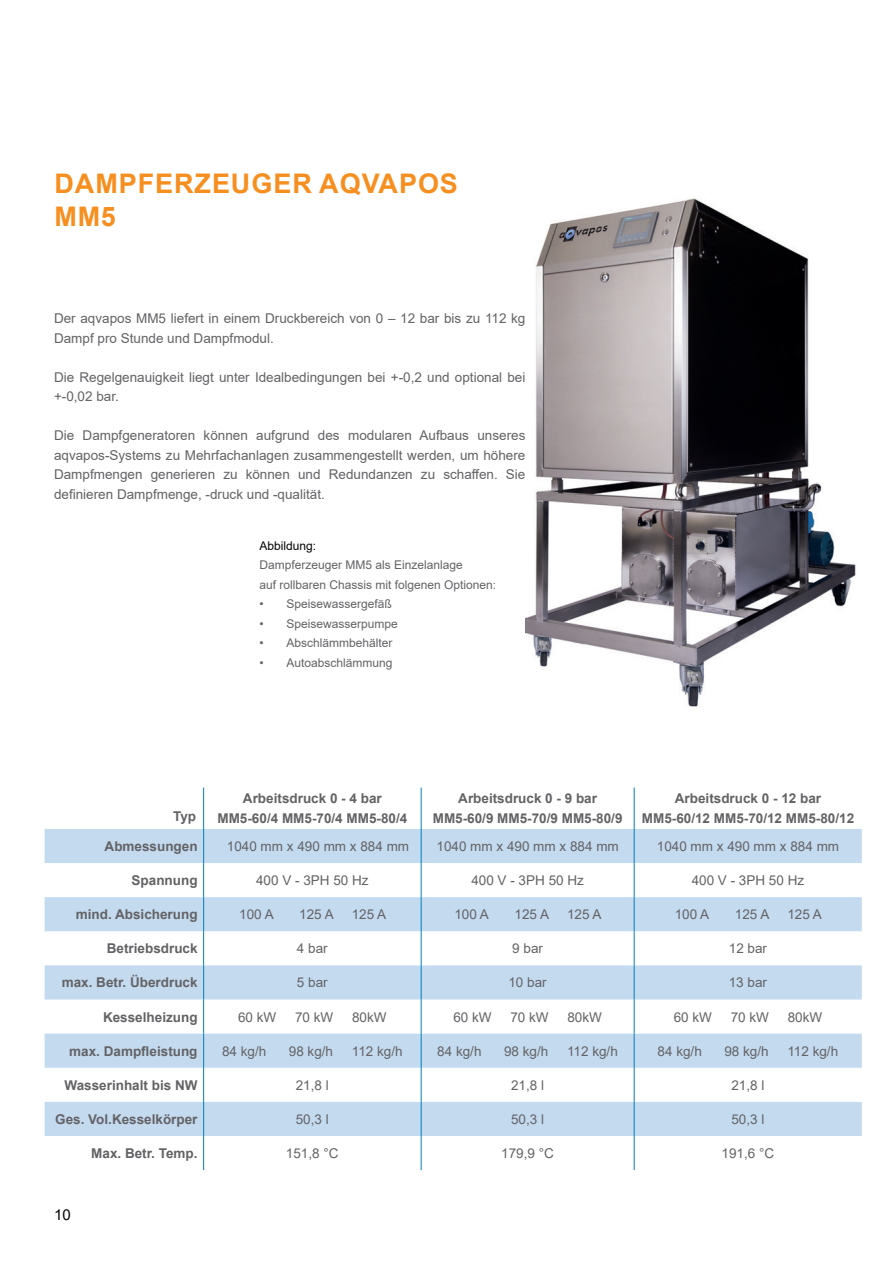
<style>
.page{position:relative;width:893px;height:1263px;background:#fff}
.page>*{position:absolute;margin:0;border:0;box-sizing:border-box;transform-origin:0 0}
.t1{font:700 27px/32.4px "Arial";letter-spacing:.035em;color:#f68f20}
.t2{font:15px "Arial";color:#040503}
.t3{font:13.5px/19.5px "Arial";color:#636366}
.t4{font:700 13.5px/19.5px "Arial";color:#636366;text-align:center}
.t5{font:12px/19.5px "Arial";color:#636366}
.t6{font:12px "Arial";color:#040503}
</style>
<div class="page">
<svg style="left:45px;top:829px;width:817px;height:307px;fill:#c4daef"></svg>
<hr style="left:203px;top:788px;width:1px;height:41px;background:#007ec0">
<hr style="left:421px;top:788px;width:1px;height:41px;background:#007ec0">
<hr style="left:634px;top:788px;width:1px;height:41px;background:#007ec0">
<hr style="left:203px;top:829px;width:1px;height:34px;background:#007ec0">
<hr style="left:421px;top:829px;width:1px;height:34px;background:#007ec0">
<hr style="left:634px;top:829px;width:1px;height:34px;background:#007ec0">
<hr style="left:203px;top:863px;width:1px;height:34px;background:#007ec0">
<hr style="left:421px;top:863px;width:1px;height:34px;background:#007ec0">
<hr style="left:634px;top:863px;width:1px;height:34px;background:#007ec0">
<hr style="left:203px;top:897px;width:1px;height:34px;background:#007ec0">
<hr style="left:421px;top:897px;width:1px;height:34px;background:#007ec0">
<hr style="left:634px;top:897px;width:1px;height:34px;background:#007ec0">
<hr style="left:203px;top:931px;width:1px;height:34px;background:#007ec0">
<hr style="left:421px;top:931px;width:1px;height:34px;background:#007ec0">
<hr style="left:634px;top:931px;width:1px;height:34px;background:#007ec0">
<hr style="left:203px;top:965px;width:1px;height:34px;background:#007ec0">
<hr style="left:421px;top:965px;width:1px;height:34px;background:#007ec0">
<hr style="left:634px;top:965px;width:1px;height:34px;background:#007ec0">
<hr style="left:203px;top:999px;width:1px;height:35px;background:#007ec0">
<hr style="left:421px;top:999px;width:1px;height:35px;background:#007ec0">
<hr style="left:634px;top:999px;width:1px;height:35px;background:#007ec0">
<hr style="left:203px;top:1034px;width:1px;height:34px;background:#007ec0">
<hr style="left:421px;top:1034px;width:1px;height:34px;background:#007ec0">
<hr style="left:634px;top:1034px;width:1px;height:34px;background:#007ec0">
<hr style="left:203px;top:1068px;width:1px;height:34px;background:#007ec0">
<hr style="left:421px;top:1068px;width:1px;height:34px;background:#007ec0">
<hr style="left:634px;top:1068px;width:1px;height:34px;background:#007ec0">
<hr style="left:203px;top:1102px;width:1px;height:34px;background:#007ec0">
<hr style="left:421px;top:1102px;width:1px;height:34px;background:#007ec0">
<hr style="left:634px;top:1102px;width:1px;height:34px;background:#007ec0">
<hr style="left:203px;top:1136px;width:1px;height:34px;background:#007ec0">
<hr style="left:421px;top:1136px;width:1px;height:34px;background:#007ec0">
<hr style="left:634px;top:1136px;width:1px;height:34px;background:#007ec0">
<img style="left:525px;top:198px;width:331px;height:509px">
<h1 class="t1" style="left:54px;top:168px;width:405px">DAMPFERZEUGER AQVAPOS<br>MM5</h1>
<p class="t3" style="left:54px;top:309px;width:473px">Der aqvapos MM5 liefert in einem Druckbereich von 0 – 12 bar bis zu 112 kg<br>Dampf pro Stunde und Dampfmodul.</p>
<p class="t3" style="left:54px;top:367px;width:473px">Die Regelgenauigkeit liegt unter Idealbedingungen bei +-0,2 und optional bei +-0,02 bar.</p>
<p class="t3" style="left:54px;top:426px;width:473px;text-align:justify">Die Dampfgeneratoren können aufgrund des modularen Aufbaus unseres aqvapos-Systems zu Mehrfachanlagen zusammengestellt werden, um höhere Dampfmengen generieren zu können und Redundanzen zu schaffen. Sie definieren Dampfmenge, -druck und -qualität.</p>
<p class="t6" style="left:260px;top:537px;width:58px">Abbildung:</p>
<p class="t5" style="left:260px;top:555px;width:238px">Dampferzeuger MM5 als Einzelanlage<br>auf rollbaren Chassis mit folgenen Optionen:</p>
<p class="t5" style="left:260px;top:594px;width:134px">• Speisewassergefäß</p>
<p class="t5" style="left:260px;top:614px;width:140px">• Speisewasserpumpe</p>
<p class="t5" style="left:260px;top:633px;width:135px">• Abschlämmbehälter</p>
<p class="t5" style="left:260px;top:653px;width:135px">• Autoabschlämmung</p>
<p class="t4" style="left:173px;top:807px;width:25px">Typ</p>
<p class="t4" style="left:217px;top:789px;width:191px">Arbeitsdruck 0 - 4 bar<br>MM5-60/4 MM5-70/4 MM5-80/4</p>
<p class="t4" style="left:433px;top:789px;width:191px">Arbeitsdruck 0 - 9 bar<br>MM5-60/9 MM5-70/9 MM5-80/9</p>
<p class="t4" style="left:642px;top:789px;width:214px">Arbeitsdruck 0 - 12 bar<br>MM5-60/12 MM5-70/12 MM5-80/12</p>
<p class="t4" style="left:105px;top:836px;width:95px">Abmessungen</p>
<p class="t3" style="left:227px;top:836px;width:184px">1040 mm x 490 mm x 884 mm</p>
<p class="t3" style="left:436px;top:836px;width:184px">1040 mm x 490 mm x 884 mm</p>
<p class="t3" style="left:657px;top:836px;width:184px">1040 mm x 490 mm x 884 mm</p>
<p class="t4" style="left:132px;top:871px;width:68px">Spannung</p>
<p class="t3" style="left:256px;top:870px;width:114px">400 V - 3PH 50 Hz</p>
<p class="t3" style="left:471px;top:870px;width:114px">400 V - 3PH 50 Hz</p>
<p class="t3" style="left:692px;top:870px;width:114px">400 V - 3PH 50 Hz</p>
<p class="t4" style="left:76px;top:905px;width:123px">mind. Absicherung</p>
<p class="t3" style="left:239px;top:904px;width:36px">100 A</p>
<p class="t3" style="left:299px;top:904px;width:36px">125 A</p>
<p class="t3" style="left:352px;top:904px;width:36px">125 A</p>
<p class="t3" style="left:454px;top:904px;width:36px">100 A</p>
<p class="t3" style="left:514px;top:904px;width:36px">125 A</p>
<p class="t3" style="left:567px;top:904px;width:36px">125 A</p>
<p class="t3" style="left:675px;top:904px;width:36px">100 A</p>
<p class="t3" style="left:735px;top:904px;width:36px">125 A</p>
<p class="t3" style="left:787px;top:904px;width:36px">125 A</p>
<p class="t4" style="left:107px;top:939px;width:92px">Betriebsdruck</p>
<p class="t3" style="left:297px;top:939px;width:32px">4 bar</p>
<p class="t3" style="left:512px;top:939px;width:32px">9 bar</p>
<p class="t3" style="left:729px;top:939px;width:40px">12 bar</p>
<p class="t4" style="left:62px;top:973px;width:137px">max. Betr. Überdruck</p>
<p class="t3" style="left:297px;top:973px;width:32px">5 bar</p>
<p class="t3" style="left:508px;top:973px;width:40px">10 bar</p>
<p class="t3" style="left:729px;top:973px;width:40px">13 bar</p>
<p class="t4" style="left:103px;top:1007px;width:96px">Kesselheizung</p>
<p class="t3" style="left:238px;top:1007px;width:40px">60 kW</p>
<p class="t3" style="left:295px;top:1007px;width:40px">70 kW</p>
<p class="t3" style="left:352px;top:1007px;width:36px">80kW</p>
<p class="t3" style="left:453px;top:1007px;width:40px">60 kW</p>
<p class="t3" style="left:510px;top:1007px;width:40px">70 kW</p>
<p class="t3" style="left:567px;top:1007px;width:36px">80kW</p>
<p class="t3" style="left:674px;top:1007px;width:40px">60 kW</p>
<p class="t3" style="left:731px;top:1007px;width:40px">70 kW</p>
<p class="t3" style="left:788px;top:1007px;width:36px">80kW</p>
<p class="t4" style="left:69px;top:1041px;width:130px">max. Dampfleistung</p>
<p class="t3" style="left:222px;top:1041px;width:46px">84 kg/h</p>
<p class="t3" style="left:289px;top:1041px;width:46px">98 kg/h</p>
<p class="t3" style="left:352px;top:1041px;width:52px">112 kg/h</p>
<p class="t3" style="left:437px;top:1041px;width:46px">84 kg/h</p>
<p class="t3" style="left:504px;top:1041px;width:46px">98 kg/h</p>
<p class="t3" style="left:567px;top:1041px;width:52px">112 kg/h</p>
<p class="t3" style="left:658px;top:1041px;width:46px">84 kg/h</p>
<p class="t3" style="left:724px;top:1041px;width:46px">98 kg/h</p>
<p class="t3" style="left:787px;top:1041px;width:52px">112 kg/h</p>
<p class="t4" style="left:65px;top:1075px;width:135px">Wasserinhalt bis NW</p>
<p class="t3" style="left:296px;top:1075px;width:35px">21,8 l</p>
<p class="t3" style="left:511px;top:1075px;width:35px">21,8 l</p>
<p class="t3" style="left:731px;top:1075px;width:35px">21,8 l</p>
<p class="t4" style="left:55px;top:1109px;width:144px">Ges. Vol.Kesselkörper</p>
<p class="t3" style="left:296px;top:1109px;width:35px">50,3 l</p>
<p class="t3" style="left:511px;top:1109px;width:35px">50,3 l</p>
<p class="t3" style="left:731px;top:1109px;width:35px">50,3 l</p>
<p class="t4" style="left:91px;top:1143px;width:108px">Max. Betr. Temp.</p>
<p class="t3" style="left:286px;top:1143px;width:54px">151,8 °C</p>
<p class="t3" style="left:501px;top:1143px;width:54px">179,9 °C</p>
<p class="t3" style="left:721px;top:1143px;width:54px">191,6 °C</p>
<p class="t2" style="left:54px;top:1204px;width:18px">10</p>
</div>
